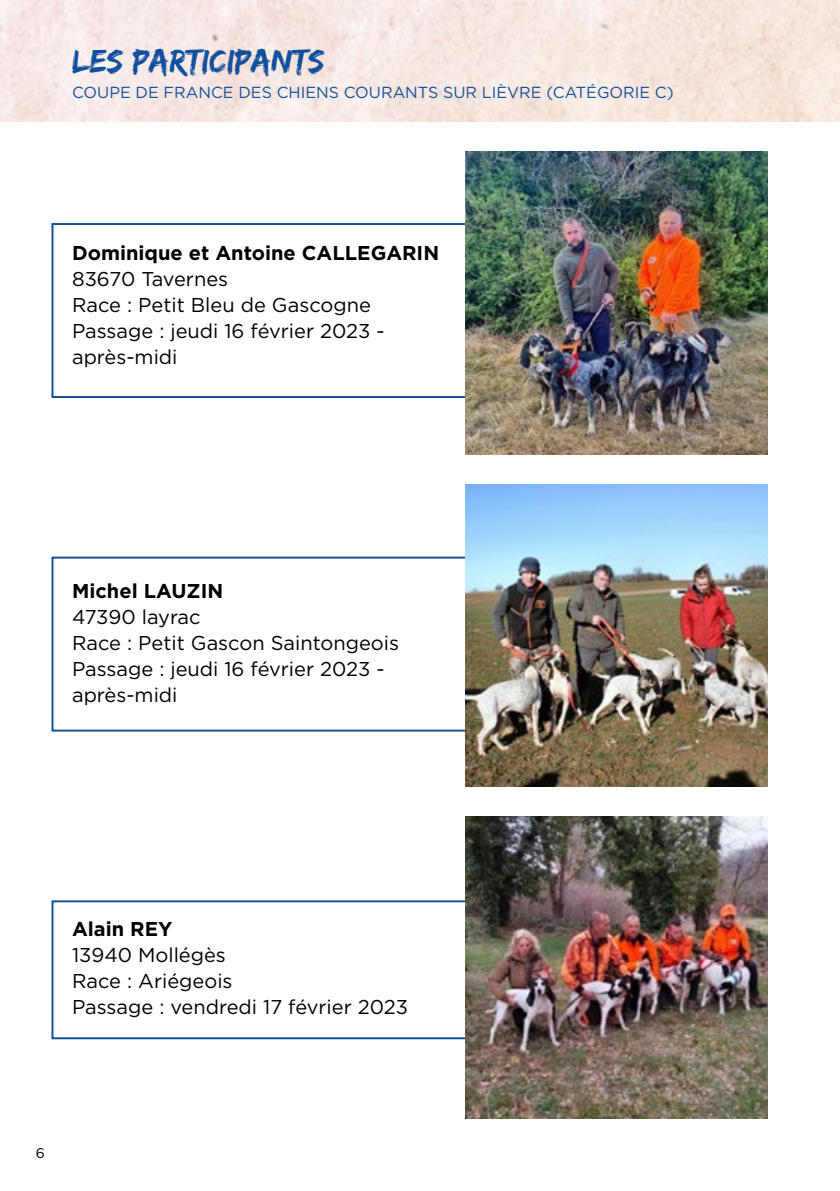
<style>
.page{position:relative;width:840px;height:1191px;background:#fff}
.page>*{position:absolute;margin:0;border:0;box-sizing:border-box;transform-origin:0 0}
.t1{font:34px "Edo SZ";color:#11519b}
.t2{font:20px/26px "Gotham";color:#000}
.t3{font:700 20px "Gotham";color:#000}
.t4{font:16px "Gotham";color:#11519b}
.t5{font:14px "Gotham";color:#000}
</style>
<div class="page">
<div style="left:51px;top:223px;width:514px;height:175px;border:2px solid #11519b"></div>
<div style="left:51px;top:556px;width:514px;height:175px;border:2px solid #11519b"></div>
<div style="left:51px;top:900px;width:514px;height:139px;border:2px solid #11519b"></div>
<img style="left:465px;top:152px;width:302px;height:302px">
<img style="left:465px;top:484px;width:302px;height:302px">
<img style="left:465px;top:816px;width:302px;height:303px">
<h1 class="t1" style="left:72px;top:41px;width:254px">LES PARTICIPANTS</h1>
<p class="t4" style="left:72px;top:82px;width:603px">COUPE DE FRANCE DES CHIENS COURANTS SUR LIÈVRE (CATÉGORIE C)</p>
<p class="t3" style="left:72px;top:239px;width:368px">Dominique et Antoine CALLEGARIN</p>
<p class="t2" style="left:72px;top:265px;width:314px">83670 Tavernes<br>Race : Petit Bleu de Gascogne<br>Passage : jeudi 16 février 2023 - après-midi</p>
<p class="t3" style="left:72px;top:577px;width:153px">Michel LAUZIN</p>
<p class="t2" style="left:72px;top:603px;width:328px">47390 layrac<br>Race : Petit Gascon Saintongeois<br>Passage : jeudi 16 février 2023 - après-midi</p>
<p class="t3" style="left:72px;top:915px;width:102px">Alain REY</p>
<p class="t2" style="left:72px;top:941px;width:337px">13940 Mollégès<br>Race : Ariégeois<br>Passage : vendredi 17 février 2023</p>
<p class="t5" style="left:36px;top:1143px;width:11px">6</p>
</div>
